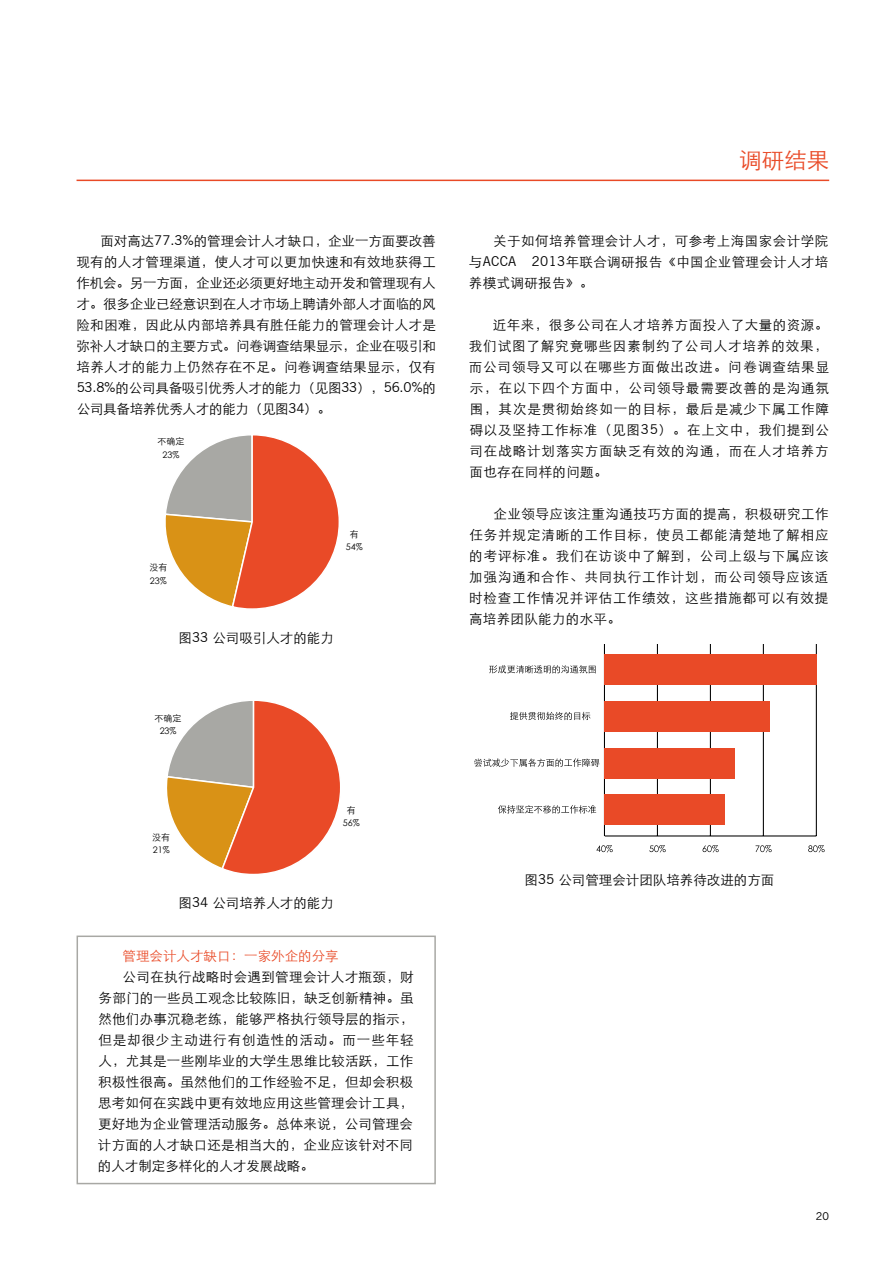
<style>
.page{position:relative;width:893px;height:1263px;background:#fff}
.page>*{position:absolute;margin:0;border:0;box-sizing:border-box;transform-origin:0 0}
.t1{font:22.5px "ST Xihei";color:#e94a27}
.t2{font:13.5px/21px "ST Xihei";letter-spacing:.025em;color:#000;text-align:justify}
.t3{font:13.5px "ST Xihei";color:#000}
.t4{font:13.5px "ST Xihei";color:#e94a27}
.t5{font:10.5px "News Gothic MT Std";color:#000}
.t6{font:9px/13.4px "ST Xihei";color:#000;text-align:center}
.s1{font-family:"News Gothic BT"}
</style>
<div class="page">
<div style="left:77px;top:935px;width:359px;height:249px;border:2px solid #a8a8a4"></div>
<hr style="left:77px;top:180px;width:752px;height:1px;background:#e94a27">
<svg style="left:165px;top:435px;width:174px;height:174px"></svg>
<svg style="left:167px;top:701px;width:173px;height:173px"></svg>
<hr style="left:605px;top:835px;width:211px;height:1px;background:#000">
<hr style="left:604px;top:644px;width:1px;height:192px;background:#000">
<hr style="left:657px;top:644px;width:1px;height:192px;background:#000">
<hr style="left:710px;top:644px;width:1px;height:192px;background:#000">
<hr style="left:763px;top:644px;width:1px;height:192px;background:#000">
<hr style="left:816px;top:644px;width:1px;height:192px;background:#000">
<svg style="left:596px;top:845px;width:17px;height:7px"></svg>
<svg style="left:649px;top:845px;width:17px;height:7px"></svg>
<svg style="left:702px;top:845px;width:17px;height:7px"></svg>
<svg style="left:756px;top:845px;width:16px;height:7px"></svg>
<svg style="left:808px;top:845px;width:17px;height:7px"></svg>
<div style="left:604px;top:701px;width:165px;height:31px;background:#e94a27"></div>
<svg style="left:510px;top:712px;width:80px;height:8px"></svg>
<div style="left:604px;top:794px;width:121px;height:31px;background:#e94a27"></div>
<svg style="left:498px;top:805px;width:98px;height:8px"></svg>
<div style="left:604px;top:654px;width:212px;height:31px;background:#e94a27"></div>
<svg style="left:489px;top:665px;width:107px;height:8px"></svg>
<div style="left:604px;top:748px;width:130px;height:30px;background:#e94a27"></div>
<svg style="left:474px;top:758px;width:125px;height:9px"></svg>
<p class="t2" style="left:76px;top:229px;width:361px;text-indent:24px">面对高达<span class="s1">77.3%</span>的管理会计人才缺口，企业一方面要改善现有的人才管理渠道，使人才可以更加快速和有效地获得工作机会。另一方面，企业还必须更好地主动开发和管理现有人才。很多企业已经意识到在人才市场上聘请外部人才面临的风险和困难，因此从内部培养具有胜任能力的管理会计人才是弥补人才缺口的主要方式。问卷调查结果显示，企业在吸引和培养人才的能力上仍然存在不足。问卷调查结果显示，仅有<span class="s1">53.8%</span>的公司具备吸引优秀人才的能力（见图<span class="s1">33</span>），<span class="s1">56.0%</span>的公司具备培养优秀人才的能力（见图<span class="s1">34</span>）。</p>
<p class="t6" style="left:157px;top:434px;width:28px">不确定<br>23%</p>
<p class="t6" style="left:149px;top:560px;width:19px;text-align:left">没有<br>23%</p>
<p class="t6" style="left:346px;top:527px;width:18px">有<br>54%</p>
<p class="t3" style="left:179px;top:627px;width:157px">图<span class="s1">33</span> 公司吸引人才的能力</p>
<p class="t6" style="left:155px;top:710px;width:28px">不确定<br>23%</p>
<p class="t6" style="left:152px;top:830px;width:19px;text-align:left">没有<br>21%</p>
<p class="t6" style="left:343px;top:803px;width:18px">有<br>56%</p>
<p class="t3" style="left:179px;top:893px;width:157px">图<span class="s1">34</span> 公司培养人才的能力</p>
<p class="t4" style="left:123px;top:946px;width:217px">管理会计人才缺口：一家外企的分享</p>
<p class="t2" style="left:98px;top:966px;width:317px;text-indent:25px">公司在执行战略时会遇到管理会计人才瓶颈，财务部门的一些员工观念比较陈旧，缺乏创新精神。虽然他们办事沉稳老练，能够严格执行领导层的指示，但是却很少主动进行有创造性的活动。而一些年轻人，尤其是一些刚毕业的大学生思维比较活跃，工作积极性很高。虽然他们的工作经验不足，但却会积极思考如何在实践中更有效地应用这些管理会计工具，更好地为企业管理活动服务。总体来说，公司管理会计方面的人才缺口还是相当大的，企业应该针对不同的人才制定多样化的人才发展战略。</p>
<h1 class="t1" style="left:739px;top:143px;width:91px">调研结果</h1>
<p class="t2" style="left:469px;top:229px;width:361px;text-indent:24px">关于如何培养管理会计人才，可参考上海国家会计学院与<span class="s1">ACCA 2013</span>年联合调研报告《中国企业管理会计人才培养模式调研报告》。</p>
<p class="t2" style="left:469px;top:313px;width:362px;text-indent:24px">近年来，很多公司在人才培养方面投入了大量的资源。我们试图了解究竟哪些因素制约了公司人才培养的效果，而公司领导又可以在哪些方面做出改进。问卷调查结果显示，在以下四个方面中，公司领导最需要改善的是沟通氛围，其次是贯彻始终如一的目标，最后是减少下属工作障碍以及坚持工作标准（见图<span class="s1">35</span>）。在上文中，我们提到公司在战略计划落实方面缺乏有效的沟通，而在人才培养方面也存在同样的问题。</p>
<p class="t2" style="left:469px;top:502px;width:361px;text-indent:24px">企业领导应该注重沟通技巧方面的提高，积极研究工作任务并规定清晰的工作目标，使员工都能清楚地了解相应的考评标准。我们在访谈中了解到，公司上级与下属应该加强沟通和合作、共同执行工作计划，而公司领导应该适时检查工作情况并评估工作绩效，这些措施都可以有效提高培养团队能力的水平。</p>
<p class="t3" style="left:525px;top:870px;width:251px">图<span class="s1">35</span> 公司管理会计团队培养待改进的方面</p>
<p class="t5" style="left:816px;top:1210px;width:15px">20</p>
</div>
